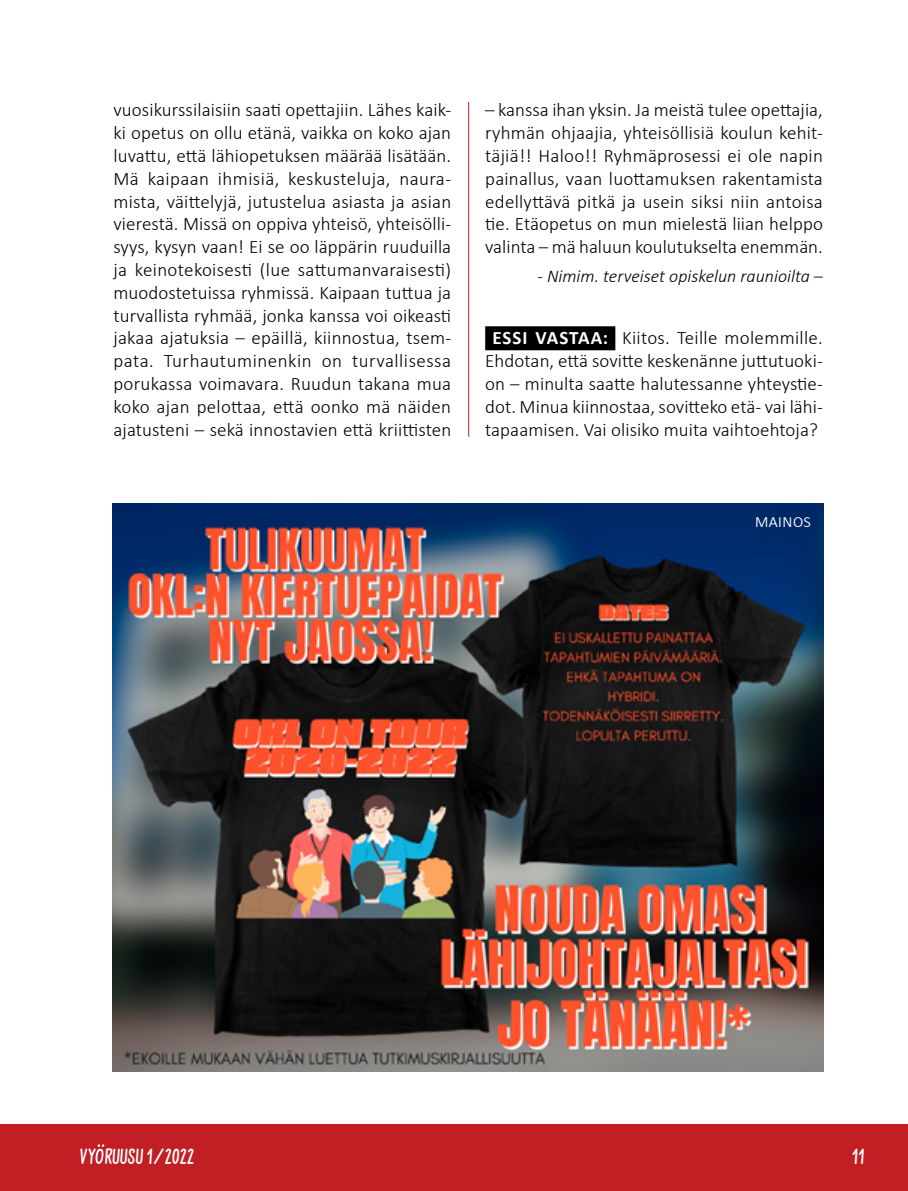
<style>
.page{position:relative;width:908px;height:1191px;background:#fff}
.page>*{position:absolute;margin:0;border:0;box-sizing:border-box;transform-origin:0 0}
.t1{font:700 22px "Sweet Melody Demo";letter-spacing:.01em;color:#fff}
.t2{font:300 19px/22.8px "Calibri";letter-spacing:.005em;color:#000;text-align:justify}
.t3{font:300 19px "Calibri";color:#fff}
.t4{font:italic 300 18px "Calibri";color:#000}
.s1{font-weight:700;color:#fff}
</style>
<div class="page">
<div style="left:0;top:1124px;width:907px;height:67px;background:#c21f25"></div>
<svg style="left:95px;top:1144px;width:9px;height:19px"></svg>
<hr style="left:468px;top:102px;width:1px;height:335px;background:#c21f25">
<div style="left:485px;top:326px;width:130px;height:24px;background:#000"></div>
<img style="left:113px;top:503px;width:710px;height:568px">
<p class="t2" style="left:113px;top:98px;width:339px">vuosikurssilaisiin saati opettajiin. Lähes kaik&shy;ki opetus on ollu etänä, vaikka on koko ajan luvattu, että lähiopetuksen määrää lisätään.<br>Mä kaipaan ihmisiä, keskusteluja, naura&shy;mista, väittelyjä, jutustelua asiasta ja asian vierestä. Missä on oppiva yhteisö, yhteisölli&shy;syys, kysyn vaan! Ei se oo läppärin ruuduilla ja keinotekoisesti (lue sattumanvaraisesti) muodostetuissa ryhmissä. Kaipaan tuttua ja turvallista ryhmää, jonka kanssa voi oikeasti jakaa ajatuksia – epäillä, kiinnostua, tsem&shy;pata. Turhautuminenkin on turvallisessa porukassa voimavara. Ruudun takana mua koko ajan pelottaa, että oonko mä näiden ajatusteni – sekä innostavien että kriittisten</p>
<p class="t2" style="left:485px;top:98px;width:339px">– kanssa ihan yksin. Ja meistä tulee opettajia, ryhmän ohjaajia, yhteisöllisiä koulun kehit&shy;täjiä!! Haloo!! Ryhmäprosessi ei ole napin painallus, vaan luottamuksen rakentamista edellyttävä pitkä ja usein siksi niin antoisa tie. Etäopetus on mun mielestä liian helppo valinta – mä haluun koulutukselta enemmän.</p>
<p class="t4" style="left:537px;top:264px;width:287px">- Nimim. terveiset opiskelun raunioilta –</p>
<p class="t2" style="left:485px;top:326px;width:339px;text-align:center"><span class="s1">ESSI VASTAA:</span> Kiitos. Teille molemmille.<br>Ehdotan, että sovitte keskenänne juttutuoki&shy;on – minulta saatte halutessanne yhteystie&shy;dot. Minua kiinnostaa, sovitteko etä- vai lähi&shy;tapaamisen. Vai olisiko muita vaihtoehtoja?</p>
<p class="t3" style="left:754px;top:509px;width:58px">MAINOS</p>
<p class="t1" style="left:79px;top:1146px;width:116px">VY RUUSU 1/2022</p>
<p class="t1" style="left:851px;top:1146px;width:14px">11</p>
</div>
